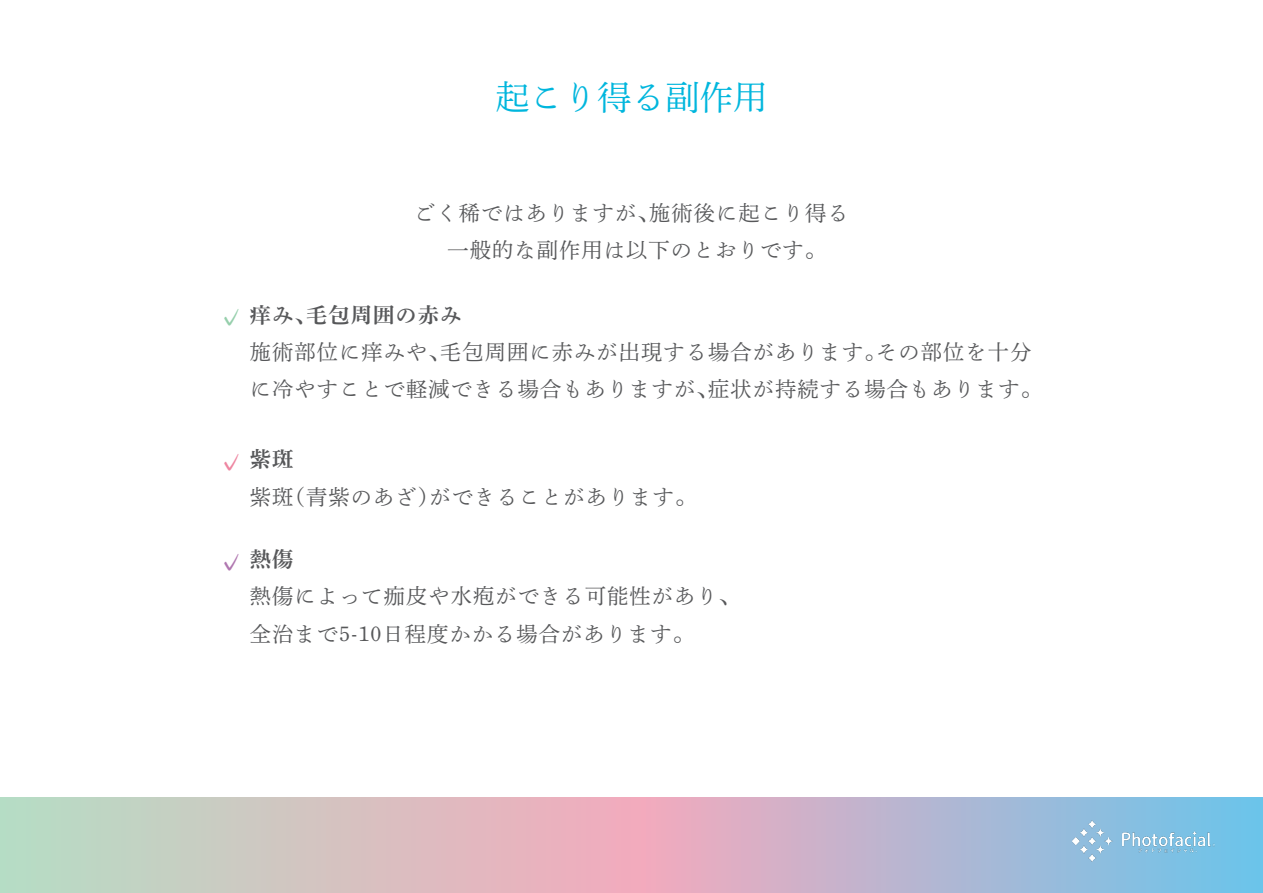
<style>
.page{position:relative;width:1263px;height:893px;background:#fff}
.page>*{position:absolute;margin:0;border:0;box-sizing:border-box;transform-origin:0 0}
.t1{font:34.05px "DNP Shuei Min Pr 6 L";color:#00b6dd}
.t2{font:27.6px "DNP Shuei Min Pr 6 L";color:#96cfac}
.t3{font:27.6px "DNP Shuei Min Pr 6 L";color:#ee86a1}
.t4{font:27.6px "DNP Shuei Min Pr 6 L";color:#b077b0}
.t5{font:21.3px/37.2px "DNP Shuei Min Pr 6 L";letter-spacing:.05em;color:#57585a}
.t6{font:21.3px "DNP Shuei Min Pr 6 B";letter-spacing:.05em;color:#57585a}
</style>
<div class="page">
<svg style="left:0;top:797px;width:1263px;height:96px"></svg>
<img style="left:1072px;top:820px;width:143px;height:41px">
<p class="t1" style="left:495px;top:66px;width:274px">起こり得る副作用</p>
<p class="t5" style="left:414px;top:191px;width:436px">ごく稀ではありますが、施術後に起こり得る</p>
<p class="t5" style="left:448px;top:228px;width:380px">一般的な副作用は以下のとおりです。</p>
<p class="t2" style="left:218px;top:293px;width:29px">✓</p>
<p class="t6" style="left:250px;top:303px;width:213px">痒み、毛包周囲の赤み</p>
<p class="t5" style="left:250px;top:330px;width:793px">施術部位に痒みや、毛包周囲に赤みが出現する場合があります。その部位を十分に冷やすことで軽減できる場合もありますが、症状が持続する場合もあります。</p>
<p class="t3" style="left:218px;top:437px;width:29px">✓</p>
<p class="t6" style="left:250px;top:447px;width:45px">紫斑</p>
<p class="t5" style="left:250px;top:475px;width:448px">紫斑（青紫のあざ）ができることがあります。</p>
<p class="t4" style="left:218px;top:537px;width:29px">✓</p>
<p class="t6" style="left:250px;top:547px;width:45px">熱傷</p>
<p class="t5" style="left:250px;top:575px;width:492px">熱傷によって痂皮や水疱ができる可能性があり、</p>
<p class="t5" style="left:250px;top:612px;width:446px">全治まで5-10日程度かかる場合があります。</p>
</div>
